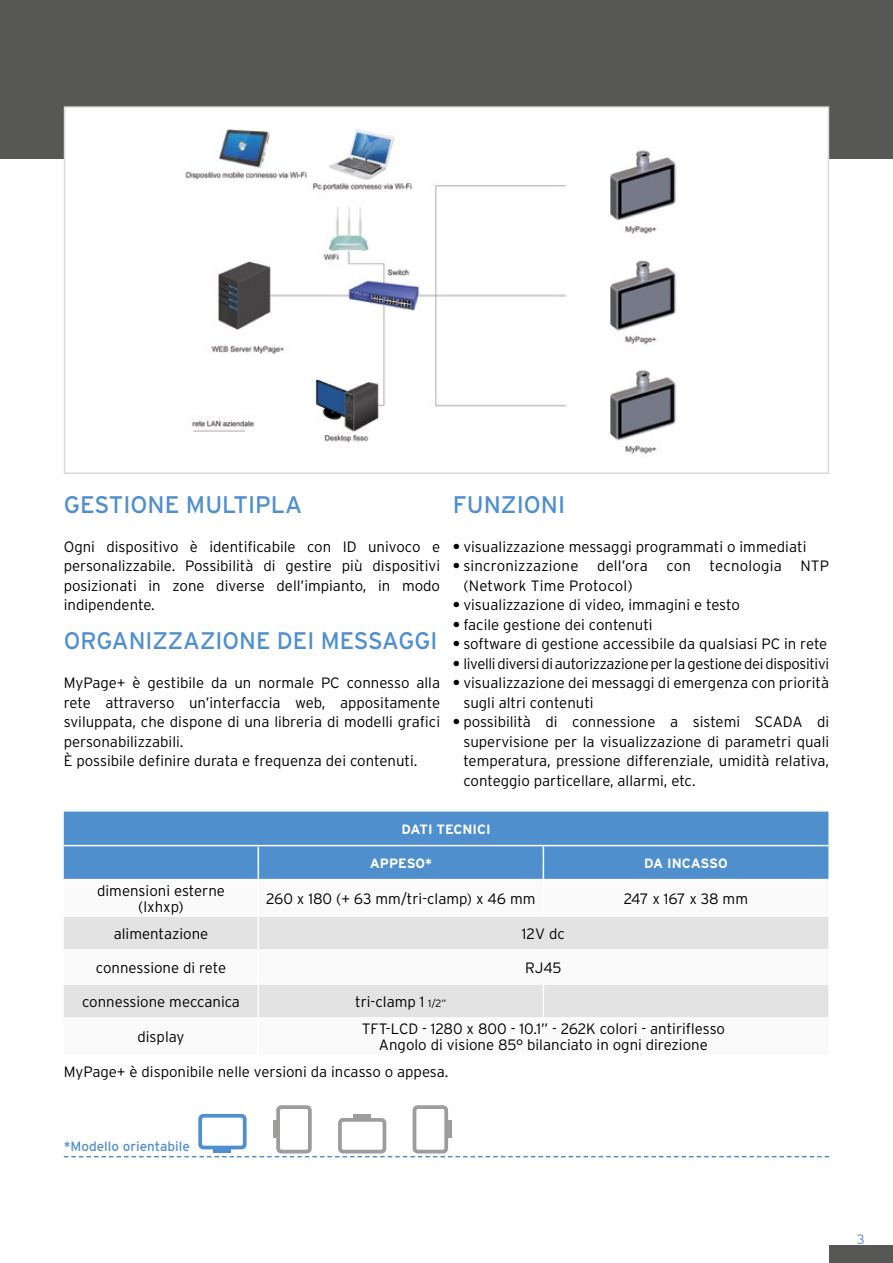
<style>
.page{position:relative;width:893px;height:1263px;background:#fff}
.page>*{position:absolute;margin:0;border:0;box-sizing:border-box;transform-origin:0 0}
.t1{font:24px "Interstate";color:#4f8fcd}
.t2{font:300 15px/19.5px "Interstate";color:#000}
.t3{font:300 15px "Interstate";letter-spacing:-.02em;color:#000}
.t4{font:700 13.5px "Interstate";color:#fff}
.t5{font:13.5px "Interstate";color:#4f8fcd}
.t6{font:300 13.5px "Interstate";color:#4f8fcd}
.s1{font-weight:700}
.s2{font-size:10.5px}
</style>
<div class="page">
<div style="left:829px;top:1246px;width:64px;height:17px;background:#575756"></div>
<div style="left:0;top:0;width:893px;height:159px;background:#575756"></div>
<div style="left:64px;top:811px;width:764px;height:68px;background:#4f8fcd"></div>
<svg style="left:64px;top:917px;width:764px;height:100px;fill:#e3e3e3"></svg>
<hr style="left:64px;top:845px;width:194px;height:1px;background:#fff">
<hr style="left:64px;top:949px;width:194px;height:2px;background:#fff">
<hr style="left:64px;top:983px;width:194px;height:2px;background:#fff">
<hr style="left:258px;top:985px;width:1px;height:32px;background:#fff">
<hr style="left:543px;top:985px;width:1px;height:32px;background:#fff">
<hr style="left:258px;top:983px;width:285px;height:2px;background:#fff">
<hr style="left:543px;top:983px;width:285px;height:2px;background:#fff">
<hr style="left:258px;top:845px;width:285px;height:1px;background:#fff">
<hr style="left:258px;top:846px;width:1px;height:33px;background:#fff">
<hr style="left:543px;top:845px;width:285px;height:1px;background:#fff">
<hr style="left:543px;top:846px;width:1px;height:33px;background:#fff">
<hr style="left:258px;top:917px;width:1px;height:32px;background:#fff">
<hr style="left:258px;top:949px;width:285px;height:2px;background:#fff">
<hr style="left:258px;top:951px;width:1px;height:32px;background:#fff">
<hr style="left:543px;top:949px;width:285px;height:2px;background:#fff">
<div style="left:65px;top:107px;width:763px;height:366px;background:#fff"></div>
<img style="left:185px;top:129px;width:492px;height:325px">
<div style="left:64px;top:106px;width:765px;height:368px;border:2px solid #dadada"></div>
<div style="left:198px;top:1114px;width:49px;height:35px;border:4px solid #4f8fcd;border-radius:3px"></div>
<div style="left:214px;top:1147px;width:17px;height:6px;background:#4f8fcd"></div>
<div style="left:338px;top:1118px;width:48px;height:35px;border:4px solid #9d9d9c;border-radius:3px"></div>
<div style="left:354px;top:1114px;width:17px;height:6px;background:#9d9d9c"></div>
<div style="left:276px;top:1105px;width:36px;height:48px;border:4px solid #9d9d9c;border-radius:3px"></div>
<div style="left:273px;top:1121px;width:5px;height:17px;background:#9d9d9c"></div>
<div style="left:413px;top:1105px;width:35px;height:48px;border:4px solid #9d9d9c;border-radius:3px"></div>
<div style="left:446px;top:1121px;width:5px;height:17px;background:#9d9d9c"></div>
<svg style="left:64px;top:1156px;width:765px;height:1px"></svg>
<h1 class="t1" style="left:64px;top:491px;width:240px">GESTIONE MULTIPLA</h1>
<p class="t2" style="left:64px;top:537px;width:378px;text-align:justify">Ogni dispositivo è identificabile con ID univoco e personalizzabile. Possibilità di gestire più dispositivi posizionati in zone diverse dell’impianto, in modo indipendente.</p>
<h1 class="t1" style="left:64px;top:627px;width:375px">ORGANIZZAZIONE DEI MESSAGGI</h1>
<p class="t2" style="left:64px;top:673px;width:378px">MyPage+ è gestibile da un normale PC connesso alla rete attraverso un’interfaccia web, appositamente sviluppata, che dispone di una libreria di modelli grafici personabilizzabili.<br>È possibile definire durata e frequenza dei contenuti.</p>
<h1 class="t1" style="left:453px;top:491px;width:114px">FUNZIONI</h1>
<p class="t2" style="left:453px;top:537px;width:355px"><span class="s1">•</span> visualizzazione messaggi programmati o immediati</p>
<p class="t2" style="left:463px;top:556px;width:367px;text-indent:-10px"><span class="s1">•</span> sincronizzazione dell’ora con tecnologia NTP (Network Time Protocol)</p>
<p class="t2" style="left:453px;top:595px;width:289px"><span class="s1">•</span> visualizzazione di video, immagini e testo</p>
<p class="t2" style="left:453px;top:615px;width:201px"><span class="s1">•</span> facile gestione dei contenuti</p>
<p class="t2" style="left:453px;top:634px;width:376px"><span class="s1">•</span> software di gestione accessibile da qualsiasi PC in rete</p>
<p class="t3" style="left:453px;top:655px;width:378px"><span class="s1">•</span> livelli diversi di autorizzazione per la gestione dei dispositivi</p>
<p class="t2" style="left:463px;top:673px;width:367px;text-indent:-10px"><span class="s1">•</span> visualizzazione dei messaggi di emergenza con priorità sugli altri contenuti</p>
<p class="t2" style="left:463px;top:712px;width:367px;text-align:justify;text-indent:-10px"><span class="s1">•</span> possibilità di connessione a sistemi SCADA di supervisione per la visualizzazione di parametri quali temperatura, pressione differenziale, umidità relativa, conteggio particellare, allarmi, etc.</p>
<p class="t4" style="left:401px;top:822px;width:91px">DATI TECNICI</p>
<p class="t4" style="left:370px;top:856px;width:64px">APPESO*</p>
<p class="t4" style="left:644px;top:856px;width:85px">DA INCASSO</p>
<p class="t2" style="left:97px;top:883px;width:129px;line-height:15.8px;text-align:center">dimensioni esterne (lxhxp)</p>
<p class="t2" style="left:266px;top:889px;width:271px">260 x 180 (+ 63 mm/tri-clamp) x 46 mm</p>
<p class="t3" style="left:624px;top:890px;width:126px">247 x 167 x 38 mm</p>
<p class="t2" style="left:114px;top:924px;width:96px">alimentazione</p>
<p class="t2" style="left:522px;top:924px;width:44px">12V dc</p>
<p class="t2" style="left:96px;top:958px;width:132px">connessione di rete</p>
<p class="t2" style="left:525px;top:958px;width:38px">RJ45</p>
<p class="t2" style="left:82px;top:992px;width:160px">connessione meccanica</p>
<p class="t2" style="left:355px;top:992px;width:93px">tri-clamp 1 <span class="s2">1/2”</span></p>
<p class="t2" style="left:137px;top:1027px;width:49px">display</p>
<p class="t2" style="left:362px;top:1021px;width:365px;line-height:15.8px;text-align:center">TFT-LCD - 1280 x 800 - 10.1” - 262K colori - antiriflesso<br>Angolo di visione 85° bilanciato in ogni direzione</p>
<p class="t2" style="left:64px;top:1062px;width:386px">MyPage+ è disponibile nelle versioni da incasso o appesa.</p>
<p class="t5" style="left:64px;top:1138px;width:128px">*Modello orientabile</p>
<p class="t6" style="left:857px;top:1232px;width:9px">3</p>
</div>
